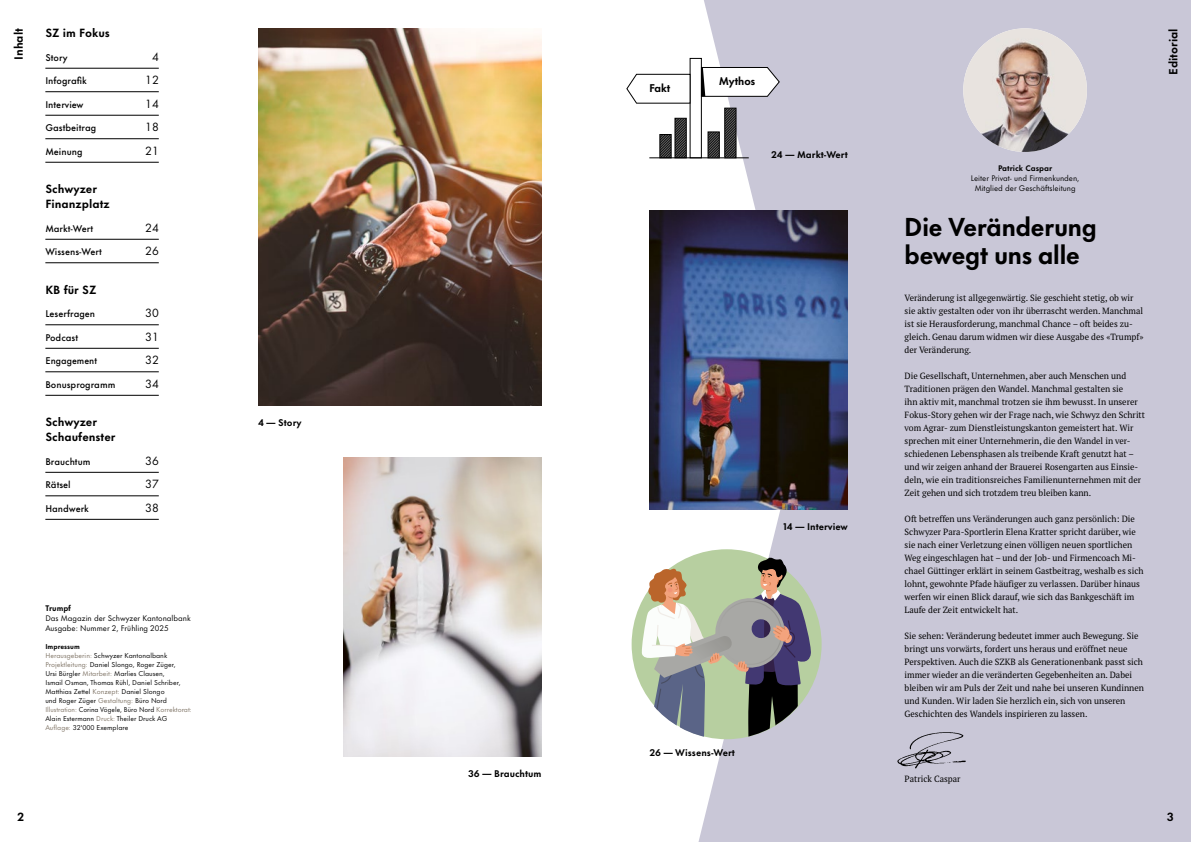
<style>
.page{position:relative;width:1191px;height:842px;background:#fff}
.page>*{position:absolute;margin:0;border:0;box-sizing:border-box;transform-origin:0 0}
.t1{font:700 24px/28px "Futura Now Headline";letter-spacing:-.005em;color:#000}
.t2{font:700 11px/15px "Futura Now Text";color:#000}
.t3{font:11px "Futura Now Text";color:#000}
.t4{font:700 10.4px "Futura Now Headline";color:#000}
.t5{font:9px/13px "PT Serif Pro";color:#000}
.t6{font:500 9px "Futura Now Text";color:#000}
.t7{font:700 9px "Futura Now Text";color:#000}
.t8{font:7.5px/10px "Futura Now Text";color:#000}
.t9{font:700 7.5px "Futura Now Text";color:#000}
.t10{font:6.5px/9px "Futura Now Text";color:#000}
.s1{font-weight:700}
.s2{color:#807567}
</style>
<div class="page">
<div style="left:649px;top:0;width:542px;height:842px;background:#c9c7d7"></div>
<hr style="left:45px;top:68px;width:114px;height:1px;background:#000">
<hr style="left:45px;top:91px;width:114px;height:1px;background:#000">
<hr style="left:45px;top:115px;width:114px;height:1px;background:#000">
<hr style="left:45px;top:138px;width:114px;height:1px;background:#000">
<hr style="left:45px;top:162px;width:114px;height:1px;background:#000">
<hr style="left:45px;top:239px;width:114px;height:1px;background:#000">
<hr style="left:45px;top:262px;width:114px;height:1px;background:#000">
<hr style="left:45px;top:324px;width:114px;height:1px;background:#000">
<hr style="left:45px;top:348px;width:114px;height:1px;background:#000">
<hr style="left:45px;top:372px;width:114px;height:1px;background:#000">
<hr style="left:45px;top:395px;width:114px;height:1px;background:#000">
<hr style="left:45px;top:472px;width:114px;height:1px;background:#000">
<hr style="left:45px;top:496px;width:114px;height:1px;background:#000">
<hr style="left:45px;top:519px;width:114px;height:1px;background:#000">
<img style="left:258px;top:28px;width:283px;height:377px">
<img style="left:963px;top:28px;width:124px;height:124px;border-radius:62px">
<img style="left:343px;top:457px;width:198px;height:299px">
<img style="left:649px;top:210px;width:199px;height:299px">
<img style="left:895px;top:730px;width:72px;height:40px">
<div style="left:690px;top:58px;width:11px;height:100px;background:#fff"></div>
<div style="left:689px;top:58px;width:13px;height:100px;border:1px solid #000"></div>
<svg style="left:626px;top:67px;width:154px;height:91px"></svg>
<div style="left:631px;top:549px;width:190px;height:190px;background:#b7cfa0;border-radius:50%"></div>
<svg style="left:641px;top:556px;width:171px;height:183px"></svg>
<p class="t2" style="left:45px;top:25px;width:66px">SZ im Fokus</p>
<p class="t6" style="left:45px;top:50px;width:24px">Story</p>
<p class="t3" style="left:152px;top:48px;width:8px">4</p>
<p class="t6" style="left:45px;top:74px;width:43px">Infografik</p>
<p class="t3" style="left:145px;top:71px;width:15px">12</p>
<p class="t6" style="left:45px;top:97px;width:40px">Interview</p>
<p class="t3" style="left:145px;top:95px;width:15px">14</p>
<p class="t6" style="left:45px;top:121px;width:52px">Gastbeitrag</p>
<p class="t3" style="left:145px;top:118px;width:15px">18</p>
<p class="t6" style="left:45px;top:144px;width:39px">Meinung</p>
<p class="t3" style="left:145px;top:142px;width:15px">21</p>
<p class="t2" style="left:45px;top:181px;width:66px">Schwyzer<br>Finanzplatz</p>
<p class="t6" style="left:45px;top:221px;width:49px">Markt-Wert</p>
<p class="t3" style="left:145px;top:219px;width:15px">24</p>
<p class="t6" style="left:45px;top:245px;width:58px">Wissens-Wert</p>
<p class="t3" style="left:145px;top:242px;width:15px">26</p>
<p class="t2" style="left:45px;top:281px;width:53px">KB für SZ</p>
<p class="t6" style="left:45px;top:307px;width:51px">Leserfragen</p>
<p class="t3" style="left:145px;top:304px;width:15px">30</p>
<p class="t6" style="left:45px;top:330px;width:34px">Podcast</p>
<p class="t3" style="left:145px;top:328px;width:15px">31</p>
<p class="t6" style="left:45px;top:354px;width:53px">Engagement</p>
<p class="t3" style="left:145px;top:351px;width:15px">32</p>
<p class="t6" style="left:45px;top:377px;width:71px">Bonusprogramm</p>
<p class="t3" style="left:145px;top:375px;width:15px">34</p>
<p class="t2" style="left:45px;top:414px;width:72px">Schwyzer<br>Schaufenster</p>
<p class="t6" style="left:45px;top:454px;width:47px">Brauchtum</p>
<p class="t3" style="left:145px;top:452px;width:15px">36</p>
<p class="t6" style="left:45px;top:478px;width:27px">Rätsel</p>
<p class="t3" style="left:145px;top:475px;width:15px">37</p>
<p class="t6" style="left:45px;top:501px;width:45px">Handwerk</p>
<p class="t3" style="left:145px;top:499px;width:15px">38</p>
<p class="t2" style="left:10px;top:60px;width:33px;rotate:-90deg">Inhalt</p>
<p class="t2" style="left:1164px;top:75px;width:48px;rotate:-90deg">Editorial</p>
<p class="t4" style="left:719px;top:72px;width:37px">Mythos</p>
<p class="t4" style="left:649px;top:80px;width:23px">Fakt</p>
<p class="t7" style="left:771px;top:147px;width:78px">24 — Markt-Wert</p>
<p class="t9" style="left:998px;top:162px;width:56px">Patrick Caspar</p>
<p class="t8" style="left:970px;top:173px;width:110px;text-align:center">Leiter Privat- und Firmenkunden,<br>Mitglied der Geschäftsleitung</p>
<h1 class="t1" style="left:904px;top:211px;width:194px">Die Veränderung bewegt uns alle</h1>
<p class="t5" style="left:904px;top:291px;width:240px">Veränderung ist allgegenwärtig. Sie geschieht stetig, ob wir sie aktiv gestalten oder von ihr überrascht werden. Manchmal ist sie Herausforderung, manchmal Chance – oft beides zu&shy;gleich. Genau darum widmen wir diese Ausgabe des «Trumpf» der Veränderung.</p>
<p class="t5" style="left:904px;top:369px;width:242px">Die Gesellschaft, Unternehmen, aber auch Menschen und Traditionen prägen den Wandel. Manchmal gestalten sie<br>ihn aktiv mit, manchmal trotzen sie ihm bewusst. In unserer Fokus-Story gehen wir der Frage nach, wie Schwyz den Schritt vom Agrar- zum Dienstleistungskanton gemeistert hat. Wir sprechen mit einer Unternehmerin, die den Wandel in ver&shy;schiedenen Lebensphasen als treibende Kraft genutzt hat – und wir zeigen anhand der Brauerei Rosengarten aus Einsie&shy;deln, wie ein traditionsreiches Familienunternehmen mit der Zeit gehen und sich trotzdem treu bleiben kann.</p>
<p class="t5" style="left:904px;top:512px;width:240px">Oft betreffen uns Veränderungen auch ganz persönlich: Die Schwyzer Para-Sportlerin Elena Kratter spricht darüber, wie sie nach einer Verletzung einen völligen neuen sportlichen Weg eingeschlagen hat – und der Job- und Firmencoach Mi&shy;chael Güttinger erklärt in seinem Gastbeitrag, weshalb es sich lohnt, gewohnte Pfade häufiger zu verlassen. Darüber hinaus werfen wir einen Blick darauf, wie sich das Bankgeschäft im Laufe der Zeit entwickelt hat.</p>
<p class="t5" style="left:904px;top:629px;width:241px">Sie sehen: Veränderung bedeutet immer auch Bewegung. Sie bringt uns vorwärts, fordert uns heraus und eröffnet neue Perspektiven. Auch die SZKB als Generationenbank passt sich immer wieder an die veränderten Gegebenheiten an. Dabei bleiben wir am Puls der Zeit und nahe bei unseren Kundinnen und Kunden. Wir laden Sie herzlich ein, sich von unseren Geschichten des Wandels inspirieren zu lassen.</p>
<p class="t7" style="left:258px;top:415px;width:45px">4 — Story</p>
<p class="t7" style="left:783px;top:519px;width:66px">14 — Interview</p>
<p class="t9" style="left:45px;top:602px;width:27px">Trumpf</p>
<p class="t8" style="left:45px;top:613px;width:147px">Das Magazin der Schwyzer Kantonalbank<br>Ausgabe: Nummer 2, Frühling 2025</p>
<p class="t10" style="left:45px;top:642px;width:148px"><span class="s1">Impressum<br></span><span class="s2">Herausgeberin:</span> Schwyzer Kantonalbank <span class="s2">Projektleitung:</span> Daniel Slongo, Roger Züger,<br>Ursi Bürgler <span class="s2">Mitarbeit:</span> Marlies Clausen,<br>Ismail Osman, Thomas Rühl, Daniel Schriber, Matthias Zettel <span class="s2">Konzept:</span> Daniel Slongo<br>und Roger Züger <span class="s2">Gestaltung:</span> Büro Nord <span class="s2">Illustration:</span> Corina Vögele, Büro Nord <span class="s2">Korrektorat:<br></span>Alain Estermann <span class="s2">Druck:</span> Theiler Druck AG <span class="s2">Auflage:</span> 32'000 Exemplare</p>
<p class="t7" style="left:468px;top:766px;width:75px">36 — Brauchtum</p>
<p class="t7" style="left:649px;top:745px;width:87px">26 — Wissens-Wert</p>
<p class="t5" style="left:904px;top:772px;width:58px">Patrick Caspar</p>
<p class="t2" style="left:17px;top:809px;width:9px">2</p>
<p class="t2" style="left:1167px;top:809px;width:9px">3</p>
</div>
